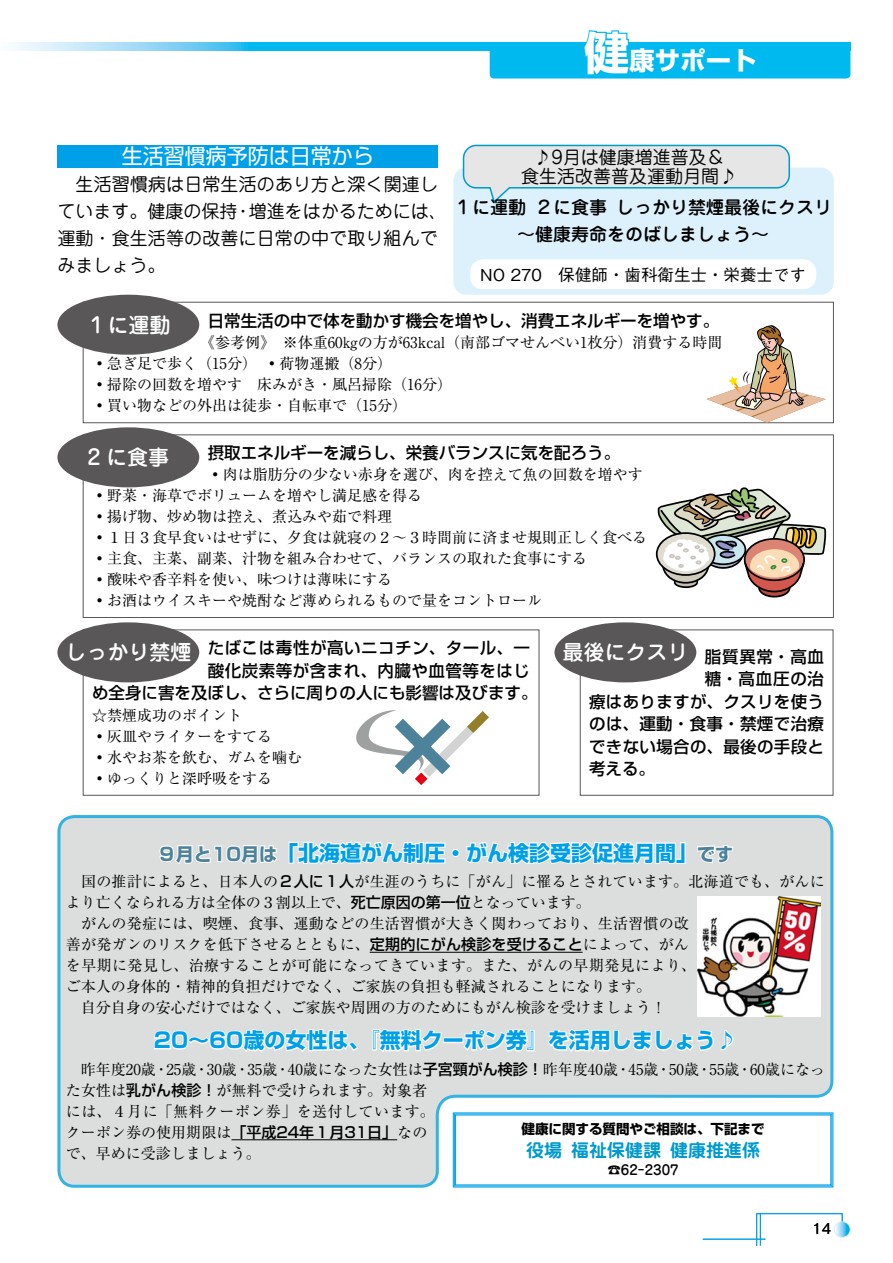
<style>
.page{position:relative;width:893px;height:1263px;background:#fff}
.page>*{position:absolute;margin:0;border:0;box-sizing:border-box;transform-origin:0 0}
.t1{font:900 75px "Shin Go Pro";color:#4c829a}
.t2{font:700 25.5px "Shin Go Pro";color:#fff}
.t3{font:700 21px "Shin Go Pro";color:#00a0e9}
.t4{font:500 21px "Jun 34 Pro";color:#fff}
.t5{font:21px "Shin Go Pro";color:#fff}
.t6{font:18px/27px "Jun 201 Pro";color:#000}
.t7{font:500 18px/27px "Jun 34 Pro";color:#000}
.t8{font:700 18px "Jun 501 Pro";color:#009ace}
.t9{font:700 18px "Shin Go Pro";color:#4c829a}
.t10{font:500 16.5px "Shin Go Pro";color:#000}
.t11{font:500 16.5px "Shin Go Pro";letter-spacing:.02em;color:#000}
.t12{font:500 16.5px "Gothic BBB Pro";color:#000}
.t13{font:500 16.5px "Shin Go Pro";letter-spacing:.035em;color:#000}
.t14{font:500 16.5px "Shin Go Pro";letter-spacing:.03em;color:#000}
.t15{font:500 16.5px "Shin Go Pro";letter-spacing:.025em;color:#000}
.t16{font:15px/21px "Ryumin Pro";color:#000}
.t17{font:500 15px "Gothic BBB Pro";color:#000}
.t18{font:700 13.5px "Shin Go Pro";color:#000}
.t19{font:500 13.5px "Jun 34 Pro";color:#000}
.s1{font-size:45px}
.s2{font-family:"Shin Go Pro";font-weight:500}
</style>
<div class="page">
<svg style="left:834px;top:1221px;width:16px;height:16px"></svg>
<div style="left:834px;top:1221px;width:16px;height:16px;border:1px solid #e4f1fb;border-radius:50%"></div>
<svg style="left:756px;top:1213px;width:87px;height:33px"></svg>
<hr style="left:760px;top:1214px;width:1px;height:31px;background:#00a0e9">
<hr style="left:703px;top:1239px;width:62px;height:1px;background:#00a0e9">
<svg style="left:14px;top:43px;width:836px;height:8px;background:#4dc9f2"></svg>
<div style="left:490px;top:43px;width:360px;height:36px;background:#00b9ef;border-radius:4px"></div>
<svg style="left:582px;top:30px;width:125px;height:13px"></svg>
<div style="left:453px;top:168px;width:381px;height:127px;background:#ddf1fc;border-radius:13px"></div>
<svg style="left:462px;top:145px;width:329px;height:59px"></svg>
<div style="left:471px;top:259px;width:345px;height:30px;background:#f7fbfe;border-radius:13px"></div>
<div style="left:470px;top:260px;width:346px;height:29px;background:#fff;border-radius:12px"></div>
<div style="left:57px;top:145px;width:381px;height:23px;background:#00a0e9"></div>
<div style="left:83px;top:302px;width:751px;height:121px;border:1px solid #595757"></div>
<div style="left:83px;top:434px;width:751px;height:184px;border:1px solid #595757"></div>
<div style="left:83px;top:629px;width:456px;height:167px;border:1px solid #595757"></div>
<div style="left:580px;top:629px;width:253px;height:167px;border:1px solid #595757"></div>
<div style="left:57px;top:295px;width:142px;height:60px;background:#595757;border-radius:50%"></div>
<div style="left:57px;top:427px;width:142px;height:60px;background:#595757;border-radius:50%"></div>
<div style="left:57px;top:622px;width:142px;height:60px;background:#595757;border-radius:50%"></div>
<div style="left:554px;top:622px;width:142px;height:60px;background:#595757;border-radius:50%"></div>
<svg style="left:57px;top:815px;width:777px;height:373px;background:#d9dfe1"></svg>
<hr style="left:370px;top:952px;width:213px;height:1px;background:#000">
<hr style="left:231px;top:1139px;width:166px;height:1px;background:#000">
<svg style="left:158px;top:844px;width:121px;height:22px"></svg>
<svg style="left:287px;top:840px;width:159px;height:26px"></svg>
<div style="left:451px;top:849px;width:9px;height:8px;border:2px solid #fff;border-radius:50%"></div>
<svg style="left:464px;top:837px;width:223px;height:29px"></svg>
<svg style="left:696px;top:844px;width:38px;height:20px"></svg>
<svg style="left:153px;top:1025px;width:207px;height:29px"></svg>
<svg style="left:371px;top:1028px;width:72px;height:25px"></svg>
<div style="left:443px;top:1037px;width:21px;height:6px;border:2px solid #fff"></div>
<svg style="left:462px;top:1028px;width:74px;height:25px"></svg>
<svg style="left:546px;top:1028px;width:188px;height:26px"></svg>
<img style="left:697px;top:897px;width:124px;height:119px">
<svg style="left:356px;top:710px;width:133px;height:75px"></svg>
<svg style="left:656px;top:487px;width:170px;height:110px"></svg>
<svg style="left:706px;top:325px;width:120px;height:98px"></svg>
<h2 class="t2" style="left:584px;top:40px;width:174px"><span class="s1">健</span>康サポート</h2>
<h3 class="t5" style="left:122px;top:139px;width:253px">生活習慣病予防は日常から</h3>
<p class="t6" style="left:249px;top:168px;width:199px;text-indent:-191px">　生活習慣病は日常生活のあり方と深く関連し増進をはかるためには、</p>
<p class="t6" style="left:57px;top:195px;width:382px">ています。健康の保持<br>運動・食生活等の改善に日常の中で取り組んでみましょう。</p>
<p class="t6" style="left:234px;top:195px;width:19px">・</p>
<p class="t6" style="left:521px;top:145px;width:217px;line-height:19.5px;text-align:center">♪9月は健康増進普及&amp;<br>食生活改善普及運動月間♪</p>
<p class="t7" style="left:616px;top:191px;width:217px">しっかり禁煙最後にクスリ</p>
<p class="t7" style="left:535px;top:191px;width:73px">２に食事</p>
<p class="t7" style="left:517px;top:192px;width:253px;text-indent:-63px">１に運動<br>～健康寿命をのばしましょう~</p>
<p class="t12" style="left:480px;top:261px;width:327px">NO 270　保健師・歯科衛生士・栄養士です</p>
<p class="t10" style="left:208px;top:307px;width:513px">日常生活の中で体を動かす機会を増やし、消費エネルギーを増やす。</p>
<p class="t16" style="left:92px;top:331px;width:632px;text-indent:108px">《参考例》　 ※体重60㎏の方が63kcal（南部ゴマせんべい1枚分）消費する時間◦急ぎ足で歩く（15分）　 ◦荷物運搬（分8 (<br>◦掃除の回数を増やす　床みがき・風呂掃除（16分(<br>◦買い物などの外出は徒歩・自転車で（15分(</p>
<p class="t10" style="left:208px;top:439px;width:414px">摂取エネルギーを減らし、栄養バランスに気を配ろう。</p>
<p class="t16" style="left:92px;top:463px;width:557px;text-indent:116px">◦肉は脂肪分の少ない赤身を選び、肉を控えて魚の回数を増やす◦野菜・海草でボリュームを増やし満足感を得る<br>◦揚げ物、炒め物は控え、煮込みや茹で料理<br>◦１日３食早食いはせずに、夕食は就寝の２～３時間前に済ませ規則正しく食べる◦主食、主菜、副菜、汁物を組み合わせて、バランスの取れた食事にする<br>◦酸味や香辛料を使い、味つけは薄味にする<br>◦お酒はウイスキーや焼酎など薄められるもので量をコントロール</p>
<p class="t13" style="left:208px;top:634px;width:324px">たばこは毒性が高いニコチン、タール、一</p>
<p class="t14" style="left:208px;top:657px;width:324px">酸化炭素等が含まれ、内臓や血管等をはじ</p>
<p class="t10" style="left:92px;top:679px;width:447px">め全身に害を及ぼし、さらに周りの人にも影響は及びます。</p>
<p class="t16" style="left:92px;top:703px;width:211px">☆禁煙成功のポイント<br>◦灰皿やライターをすてる<br>◦水やお茶を飲む、ガムを噛む◦ゆっくりと深呼吸をする</p>
<h3 class="t4" style="left:86px;top:308px;width:85px">１に運動</h3>
<h3 class="t4" style="left:88px;top:441px;width:83px">2 に食事</h3>
<h3 class="t4" style="left:562px;top:636px;width:127px">最後にクスリ</h3>
<h3 class="t4" style="left:65px;top:636px;width:127px">しっかり禁煙</h3>
<p class="t10" style="left:705px;top:643px;width:121px">脂質異常・高血</p>
<p class="t10" style="left:705px;top:665px;width:121px">糖・高血圧の治</p>
<p class="t11" style="left:589px;top:688px;width:236px">療はありますが、クスリを使う</p>
<p class="t15" style="left:589px;top:710px;width:236px">のは、運動・食事・禁煙で治療</p>
<p class="t11" style="left:589px;top:733px;width:236px">できない場合の、最後の手段と</p>
<p class="t10" style="left:589px;top:755px;width:67px">考える。</p>
<h1 class="t1" style="left:385px;top:688px;width:76px">×</h1>
<h3 class="t3" style="left:277px;top:836px;width:421px">「北海道がん制圧・がん検診受診促進月間」</h3>
<p class="t9" style="left:697px;top:840px;width:37px">です</p>
<p class="t9" style="left:158px;top:840px;width:121px">９月と10月は</p>
<p class="t16" style="left:66px;top:870px;width:760px">　国の推計によると、日本人の<span class="s2">２人に１人</span>が生涯のうちに「がん」に罹るとされています。北海道でも、がんにより亡くなられる方は全体の３割以上で、<span class="s2">死亡原因の第一位</span>となっています。<br>　がんの発症には、喫煙、食事、運動などの生活習慣が大きく関わっており、生活習慣の改<br>善が発ガンのリスクを低下させるとともに、<span class="s2">定期的にがん検診を受けること</span>によって、がん<br>を早期に発見し、治療することが可能になってきています。また、がんの早期発見により、<br>ご本人の身体的・精神的負担だけでなく、ご家族の負担も軽減されることになります。<br>　自分自身の安心だけではなく、ご家族や周囲の方のためにもがん検診を受けましょう!</p>
<h3 class="t3" style="left:154px;top:1024px;width:584px">20～60歳の女性は、『無料クーポン券』を活用しましょう♪</h3>
<p class="t16" style="left:750px;top:1057px;width:76px">60歳になっ</p>
<p class="t16" style="left:66px;top:1057px;width:370px">　昨年度20歳<br>た女性は<span class="s2">乳がん検診！</span>が無料で受けられます。対象者には、４月に「無料クーポン券」を送付しています。クーポン券の使用期限は<span class="s2">「平成24年１月31日」</span>なので、早めに受診しましょう。</p>
<p class="t16" style="left:288px;top:1057px;width:332px">40歳になった女性は<span class="s2">子宮頸がん検診！</span>昨年度40歳</p>
<p class="t16" style="left:166px;top:1057px;width:32px">25歳</p>
<p class="t16" style="left:194px;top:1057px;width:44px">・30歳</p>
<p class="t16" style="left:247px;top:1057px;width:31px">35歳</p>
<p class="t16" style="left:628px;top:1057px;width:31px">45歳</p>
<p class="t16" style="left:669px;top:1057px;width:31px">50歳</p>
<p class="t16" style="left:709px;top:1057px;width:31px">55歳</p>
<p class="t16" style="left:154px;top:1057px;width:16px">・</p>
<p class="t16" style="left:235px;top:1057px;width:16px">・</p>
<p class="t16" style="left:275px;top:1057px;width:16px">・</p>
<p class="t16" style="left:616px;top:1057px;width:16px">・</p>
<p class="t16" style="left:656px;top:1057px;width:16px">・</p>
<p class="t16" style="left:697px;top:1057px;width:16px">・</p>
<p class="t16" style="left:737px;top:1057px;width:16px">・</p>
<p class="t18" style="left:522px;top:1118px;width:244px">健康に関する質問やご相談は、下記まで</p>
<p class="t8" style="left:670px;top:1136px;width:91px">健康推進係</p>
<p class="t8" style="left:571px;top:1136px;width:91px">福祉保健課</p>
<p class="t8" style="left:526px;top:1136px;width:37px">役場</p>
<p class="t19" style="left:607px;top:1159px;width:73px">☎62-2307</p>
<p class="t17" style="left:812px;top:1216px;width:20px">14</p>
</div>
